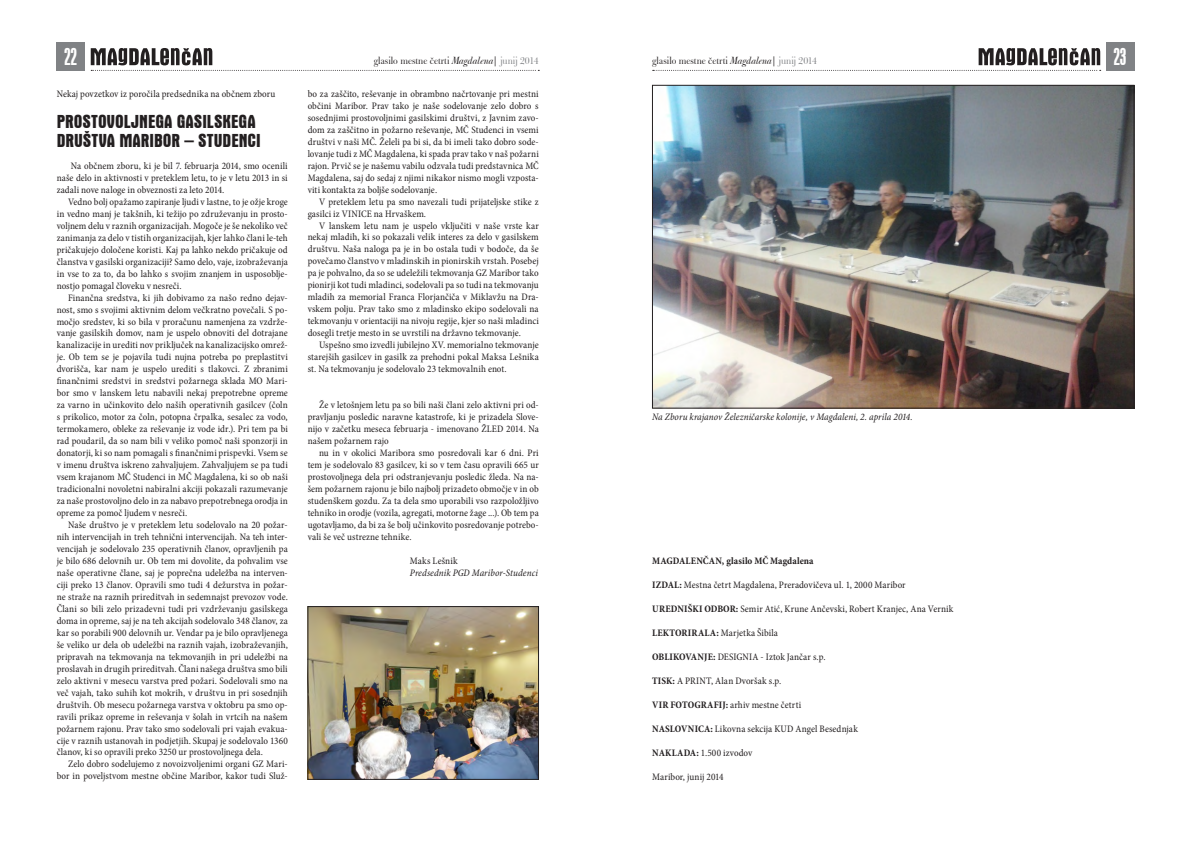
<style>
.page{position:relative;width:1191px;height:842px;background:#fff}
.page>*{position:absolute;margin:0;border:0;box-sizing:border-box;transform-origin:0 0}
.t1{font:condensed 24.9px "Aurora BT";color:#fff}
.Naslov_članka{font:700 condensed 19px/19px "Aurora BT";color:#231f20}
.t2{font:condensed 10px/12px "Minion Pro";letter-spacing:.005em;color:#231f20;text-align:justify}
.Opis_slike{font:italic condensed 10px "Minion Pro";letter-spacing:.005em;color:#231f20}
.t3{font:10px "Bulmer BT";letter-spacing:.005em;color:#231f20}
.t4{font:700 condensed 10px "Minion Pro";letter-spacing:.01em;color:#231f20}
.s1{font-style:italic}
.s2{color:#808285}
.s3{font-weight:700}
</style>
<div class="page">
<div style="left:57px;top:43px;width:28px;height:28px;background:#808285"></div>
<div style="left:1106px;top:43px;width:28px;height:28px;background:#808285"></div>
<svg style="left:91px;top:48px;width:448px;height:23px"></svg>
<svg style="left:652px;top:48px;width:448px;height:23px"></svg>
<img style="left:310px;top:608px;width:227px;height:170px">
<div style="left:308px;top:606px;width:231px;height:174px;border:1px solid #231f20"></div>
<img style="left:654px;top:87px;width:478px;height:319px">
<div style="left:652px;top:85px;width:482px;height:323px;border:1px solid #231f20"></div>
<h1 class="t1" style="left:65px;top:44px;width:14px">22</h1>
<p class="t3" style="left:374px;top:54px;width:166px">glasilo mestne četrti <span class="s1">Magdalena</span>| <span class="s2">junij 2014</span></p>
<p class="t3" style="left:652px;top:54px;width:166px">glasilo mestne četrti <span class="s1">Magdalena</span>| <span class="s2">junij 2014</span></p>
<h1 class="t1" style="left:1113px;top:44px;width:14px">23</h1>
<p class="t2" style="left:57px;top:88px;width:220px">Nekaj povzetkov iz poročila predsednika na občnem zboru</p>
<p class="Naslov_članka" style="left:57px;top:112px;width:206px">PROSTOVOLJNEGA GASILSKEGA<br>DRUŠTVA MARIBOR – STUDENCI</p>
<p class="t2" style="left:57px;top:160px;width:233px;text-indent:14px">Na občnem zboru, ki je bil 7. februarja 2014, smo ocenili naše delo in aktivnosti v preteklem letu, to je v letu 2013 in si zadali nove naloge in obveznosti za leto 2014.</p>
<p class="t2" style="left:57px;top:196px;width:233px;text-indent:11px">Vedno bolj opažamo zapiranje ljudi v lastne, to je ožje kroge in vedno manj je takšnih, ki težijo po združevanju in prosto&shy;voljnem delu v raznih organizacijah. Mogoče je še nekoliko več zanimanja za delo v tistih organizacijah, kjer lahko člani le-teh pričakujejo določene koristi. Kaj pa lahko nekdo pričakuje od članstva v gasilski organizaciji? Samo delo, vaje, izobraževanja in vse to za to, da bo lahko s svojim znanjem in usposoblje&shy;nostjo pomagal človeku v nesreči.</p>
<p class="t2" style="left:57px;top:291px;width:233px;text-indent:11px">Finančna sredstva, ki jih dobivamo za našo redno dejav&shy;nost, smo s svojimi aktivnim delom večkratno povečali. S po&shy;močjo sredstev, ki so bila v proračunu namenjena za vzdrže&shy;vanje gasilskih domov, nam je uspelo obnoviti del dotrajane kanalizacije in urediti nov priključek na kanalizacijsko omrež&shy;je. Ob tem se je pojavila tudi nujna potreba po preplastitvi dvorišča, kar nam je uspelo urediti s tlakovci. Z zbranimi finančnimi sredstvi in sredstvi požarnega sklada MO Mari&shy;bor smo v lanskem letu nabavili nekaj prepotrebne opreme za varno in učinkovito delo naših operativnih gasilcev (čoln s prikolico, motor za čoln, potopna črpalka, sesalec za vodo, termokamero, obleke za reševanje iz vode idr.). Pri tem pa bi rad poudaril, da so nam bili v veliko pomoč naši sponzorji in donatorji, ki so nam pomagali s finančnimi prispevki. Vsem se v imenu društva iskreno zahvaljujem. Zahvaljujem se pa tudi vsem krajanom MČ Studenci in MČ Magdalena, ki so ob naši tradicionalni novoletni nabiralni akciji pokazali razumevanje za naše prostovoljno delo in za nabavo prepotrebnega orodja in opreme za pomoč ljudem v nesreči.</p>
<p class="t2" style="left:57px;top:519px;width:233px;text-indent:11px">Naše društvo je v preteklem letu sodelovalo na 20 požar&shy;nih intervencijah in treh tehnični intervencijah. Na teh inter&shy;vencijah je sodelovalo 235 operativnih članov, opravljenih pa je bilo 686 delovnih ur. Ob tem mi dovolite, da pohvalim vse naše operativne člane, saj je poprečna udeležba na interven&shy;ciji preko 13 članov. Opravili smo tudi 4 dežurstva in požar&shy;ne straže na raznih prireditvah in sedemnajst prevozov vode.<br>Člani so bili zelo prizadevni tudi pri vzdrževanju gasilskega doma in opreme, saj je na teh akcijah sodelovalo 348 članov, za kar so porabili 900 delovnih ur. Vendar pa je bilo opravljenega še veliko ur dela ob udeležbi na raznih vajah, izobraževanjih, pripravah na tekmovanja na tekmovanjih in pri udeležbi na proslavah in drugih prireditvah. Člani našega društva smo bili zelo aktivni v mesecu varstva pred požari. Sodelovali smo na več vajah, tako suhih kot mokrih, v društvu in pri sosednjih društvih. Ob mesecu požarnega varstva v oktobru pa smo op&shy;ravili prikaz opreme in reševanja v šolah in vrtcih na našem požarnem rajonu. Prav tako smo sodelovali pri vajah evakua&shy;cije v raznih ustanovah in podjetjih. Skupaj je sodelovalo 1360 članov, ki so opravili preko 3250 ur prostovoljnega dela.</p>
<p class="t2" style="left:57px;top:758px;width:233px;text-align:right">Zelo dobro sodelujemo z novoizvoljenimi organi GZ Mari&shy;bor in poveljstvom mestne občine Maribor, kakor tudi Služ-</p>
<p class="t2" style="left:308px;top:88px;width:233px">bo za zaščito, reševanje in obrambno načrtovanje pri mestni občini Maribor. Prav tako je naše sodelovanje zelo dobro s sosednjimi prostovoljnimi gasilskimi društvi, z Javnim zavo&shy;dom za zaščitno in požarno reševanje, MČ Studenci in vsemi društvi v naši MČ. Želeli pa bi si, da bi imeli tako dobro sode&shy;lovanje tudi z MČ Magdalena, ki spada prav tako v naš požarni rajon. Prvič se je našemu vabilu odzvala tudi predstavnica MČ Magdalena, saj do sedaj z njimi nikakor nismo mogli vzposta&shy;viti kontakta za boljše sodelovanje.</p>
<p class="t2" style="left:308px;top:195px;width:232px;text-indent:11px">V preteklem letu pa smo navezali tudi prijateljske stike z gasilci iz VINICE na Hrvaškem.</p>
<p class="t2" style="left:308px;top:219px;width:233px;text-indent:11px">V lanskem letu nam je uspelo vključiti v naše vrste kar nekaj mladih, ki so pokazali velik interes za delo v gasilskem društvu. Naša naloga pa je in bo ostala tudi v bodoče, da še povečamo članstvo v mladinskih in pionirskih vrstah. Posebej pa je pohvalno, da so se udeležili tekmovanja GZ Maribor tako pionirji kot tudi mladinci, sodelovali pa so tudi na tekmovanju mladih za memorial Franca Florjančiča v Miklavžu na Dra&shy;vskem polju. Prav tako smo z mladinsko ekipo sodelovali na tekmovanju v orientaciji na nivoju regije, kjer so naši mladinci dosegli tretje mesto in se uvrstili na državno tekmovanje.</p>
<p class="t2" style="left:308px;top:339px;width:233px;text-indent:11px">Uspešno smo izvedli jubilejno XV. memorialno tekmovanje starejših gasilcev in gasilk za prehodni pokal Maksa Lešnika st. Na tekmovanju je sodelovalo 23 tekmovalnih enot.</p>
<p class="t2" style="left:308px;top:399px;width:233px;text-indent:11px">Že v letošnjem letu pa so bili naši člani zelo aktivni pri od&shy;pravljanju posledic naravne katastrofe, ki je prizadela Slove&shy;nijo v začetku meseca februarja - imenovano ŽLED 2014. Na našem požarnem rajo</p>
<p class="t2" style="left:308px;top:447px;width:233px;text-indent:11px">nu in v okolici Maribora smo posredovali kar 6 dni. Pri tem je sodelovalo 83 gasilcev, ki so v tem času opravili 665 ur prostovoljnega dela pri odstranjevanju posledic žleda. Na na&shy;šem požarnem rajonu je bilo najbolj prizadeto območje v in ob studenškem gozdu. Za ta dela smo uporabili vso razpoložljivo tehniko in orodje (vozila, agregati, motorne žage ...). Ob tem pa ugotavljamo, da bi za še bolj učinkovito posredovanje potrebo&shy;vali še več ustrezne tehnike.</p>
<p class="t2" style="left:410px;top:555px;width:49px">Maks Lešnik</p>
<p class="Opis_slike" style="left:410px;top:566px;width:130px">Predsednik PGD Maribor-Studenci</p>
<p class="Opis_slike" style="left:652px;top:410px;width:262px">Na Zboru krajanov Železničarske kolonije, v Magdaleni, 2. aprila 2014.</p>
<p class="t4" style="left:652px;top:554px;width:163px">MAGDALENČAN, glasilo MČ Magdalena</p>
<p class="t2" style="left:652px;top:579px;width:255px"><span class="s3">IZDAL:</span> Mestna četrt Magdalena, Preradovičeva ul. 1, 2000 Maribor</p>
<p class="t2" style="left:652px;top:603px;width:303px"><span class="s3">UREDNIŠKI ODBOR:</span> Semir Atić, Krune Ančevski, Robert Kranjec, Ana Vernik</p>
<p class="t2" style="left:652px;top:627px;width:127px"><span class="s3">LEKTORIRALA:</span> Marjetka Šibila</p>
<p class="t2" style="left:652px;top:651px;width:175px"><span class="s3">OBLIKOVANJE:</span> DESIGNIA - Iztok Jančar s.p.</p>
<p class="t2" style="left:652px;top:675px;width:131px"><span class="s3">TISK:</span> A PRINT, Alan Dvoršak s.p.</p>
<p class="t2" style="left:652px;top:699px;width:150px"><span class="s3">VIR FOTOGRAFIJ:</span> arhiv mestne četrti</p>
<p class="t2" style="left:652px;top:723px;width:207px"><span class="s3">NASLOVNICA:</span> Likovna sekcija KUD Angel Besednjak</p>
<p class="t2" style="left:652px;top:747px;width:102px"><span class="s3">NAKLADA:</span> 1.500 izvodov</p>
<p class="t2" style="left:652px;top:770px;width:73px">Maribor, junij 2014</p>
</div>
